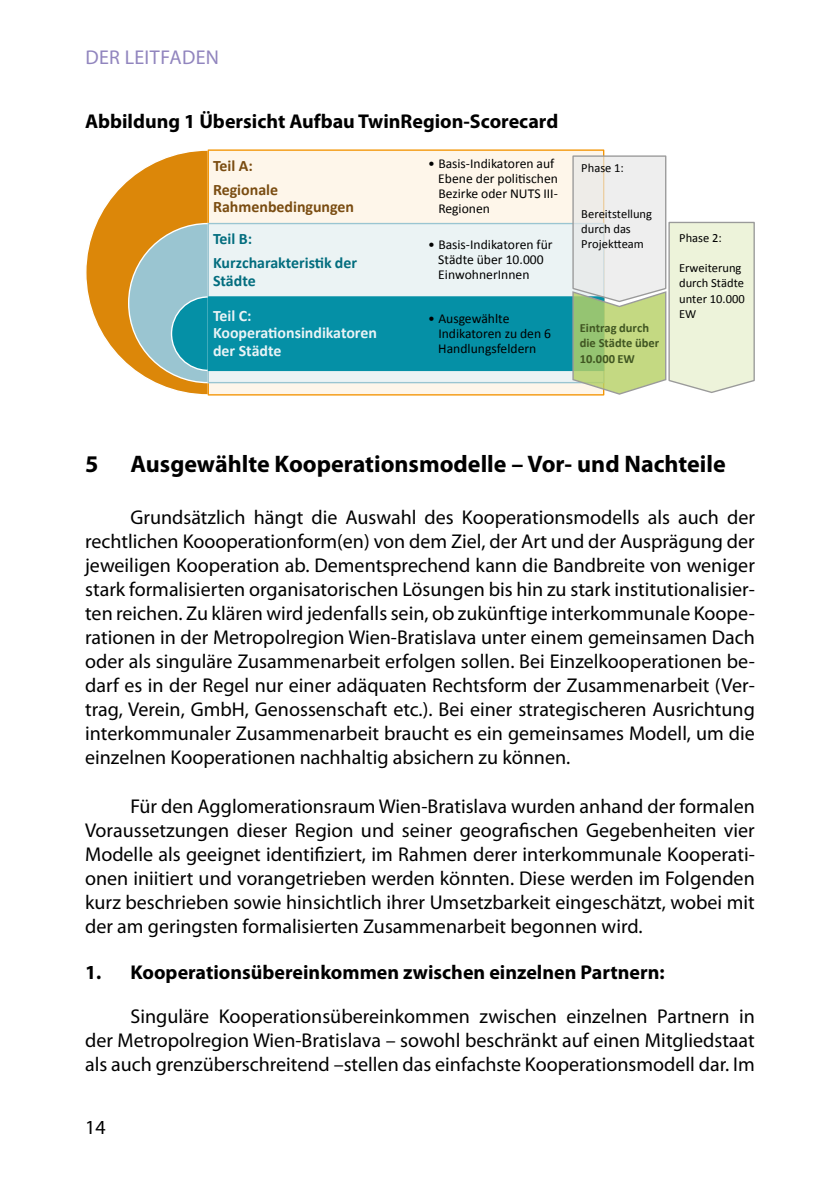
<style>
.page{position:relative;width:840px;height:1191px;background:#fff}
.page>*{position:absolute;margin:0;border:0;box-sizing:border-box;transform-origin:0 0}
.t1{font:700 24px "Myriad Pro";color:#000}
.t2{font:20px/24px "Myriad Pro";color:#000;text-align:justify}
.t3{font:700 20px "Myriad Pro";color:#000}
.t4{font:20px "Myriad Pro";color:#9185be}
.t5{font:700 16px/17.4px "Calibri";color:#e9f3f6}
.t6{font:700 16px/24.2px "Calibri";color:#026d7e}
.t7{font:700 16px/24.2px "Calibri";color:#7a4c11}
.t8{font:13.6px/15px "Calibri";color:#000}
.t9{font:12.6px/15.2px "Calibri";color:#000}
.t10{font:700 12.6px/15.2px "Calibri";color:#405622}
</style>
<div class="page">
<div style="left:208px;top:150px;width:395px;height:245px;background:#fef6e8"></div>
<div style="left:208px;top:223px;width:395px;height:159px;background:#e9f3f6"></div>
<div style="left:207px;top:223px;width:397px;height:160px;border:1px solid #9ac5d1"></div>
<svg style="left:86px;top:149px;width:123px;height:246px"></svg>
<div style="left:208px;top:297px;width:395px;height:73px;background:#0590a6"></div>
<div style="left:207px;top:296px;width:397px;height:75px;border:1px solid #0590a6"></div>
<svg style="left:571px;top:155px;width:183px;height:240px"></svg>
<p class="t4" style="left:85px;top:45px;width:61px">Der Leitfaden</p>
<p class="t3" style="left:85px;top:109px;width:474px">Abbildung 1 Übersicht Aufbau TwinRegion-Scorecard</p>
<p class="t7" style="left:213px;top:153px;width:67px">Teil A:<br>Regionale</p>
<p class="t7" style="left:213px;top:195px;width:142px">Rahmenbedingungen</p>
<p class="t6" style="left:213px;top:226px;width:145px">Teil B:<br>Kurzcharakteristik der</p>
<p class="t6" style="left:213px;top:268px;width:44px">Städte</p>
<p class="t5" style="left:213px;top:307px;width:165px">Teil C:<br>Kooperationsindikatoren der Städte</p>
<p class="t8" style="left:438px;top:156px;width:121px;text-indent:-10px">• Basis-Indikatoren auf<br>Ebene der politischen<br>Bezirke oder NUTS III-<br>Regionen</p>
<p class="t8" style="left:438px;top:237px;width:116px;text-indent:-10px">• Basis-Indikatoren für<br>Städte über 10.000<br>EinwohnerInnen</p>
<p class="t8" style="left:438px;top:311px;width:114px;text-indent:-10px">• Ausgewählte<br>Indikatoren zu den 6<br>Handlungsfeldern</p>
<p class="t10" style="left:579px;top:320px;width:81px">Eintrag durch die Städte über<br>10.000 EW</p>
<p class="t9" style="left:581px;top:160px;width:44px">Phase 1:</p>
<p class="t9" style="left:581px;top:206px;width:72px">Bereitstellung durch das<br>Projektteam</p>
<p class="t9" style="left:678px;top:230px;width:44px">Phase 2:</p>
<p class="t9" style="left:678px;top:260px;width:67px">Erweiterung durch Städte unter 10.000<br>EW</p>
<p class="t1" style="left:85px;top:448px;width:15px">5</p>
<p class="t1" style="left:130px;top:448px;width:596px">Ausgewählte Kooperationsmodelle – Vor- und Nachteile</p>
<p class="t2" style="left:85px;top:505px;width:671px;text-indent:45px">Grundsätzlich hängt die Auswahl des Kooperationsmodells als auch der rechtlichen Koooperationform(en) von dem Ziel, der Art und der Ausprägung der jeweiligen Kooperation ab. Dementsprechend kann die Bandbreite von weniger stark formalisierten organisatorischen Lösungen bis hin zu stark institutionalisier&shy;ten reichen. Zu klären wird jedenfalls sein, ob zukünftige interkommunale Koope&shy;rationen in der Metropolregion Wien-Bratislava unter einem gemeinsamen Dach oder als singuläre Zusammenarbeit erfolgen sollen. Bei Einzelkooperationen be&shy;darf es in der Regel nur einer adäquaten Rechtsform der Zusammenarbeit (Ver&shy;trag, Verein, GmbH, Genossenschaft etc.). Bei einer strategischeren Ausrichtung interkommunaler Zusammenarbeit braucht es ein gemeinsames Modell, um die einzelnen Kooperationen nachhaltig absichern zu können.</p>
<p class="t2" style="left:85px;top:793px;width:671px;text-indent:45px">Für den Agglomerationsraum Wien-Bratislava wurden anhand der formalen Voraussetzungen dieser Region und seiner geografischen Gegebenheiten vier Modelle als geeignet identifiziert, im Rahmen derer interkommunale Kooperati&shy;onen iniitiert und vorangetrieben werden könnten. Diese werden im Folgenden kurz beschrieben sowie hinsichtlich ihrer Umsetzbarkeit eingeschätzt, wobei mit der am geringsten formalisierten Zusammenarbeit begonnen wird.</p>
<p class="t3" style="left:85px;top:958px;width:580px">1. Kooperationsübereinkommen zwischen einzelnen Partnern:</p>
<p class="t2" style="left:85px;top:1003px;width:670px;text-indent:45px">Singuläre Kooperationsübereinkommen zwischen einzelnen Partnern in der Metropolregion Wien-Bratislava – sowohl beschränkt auf einen Mitgliedstaat als auch grenzüberschreitend –stellen das einfachste Kooperationsmodell dar. Im</p>
<p class="t2" style="left:85px;top:1115px;width:22px">14</p>
</div>
